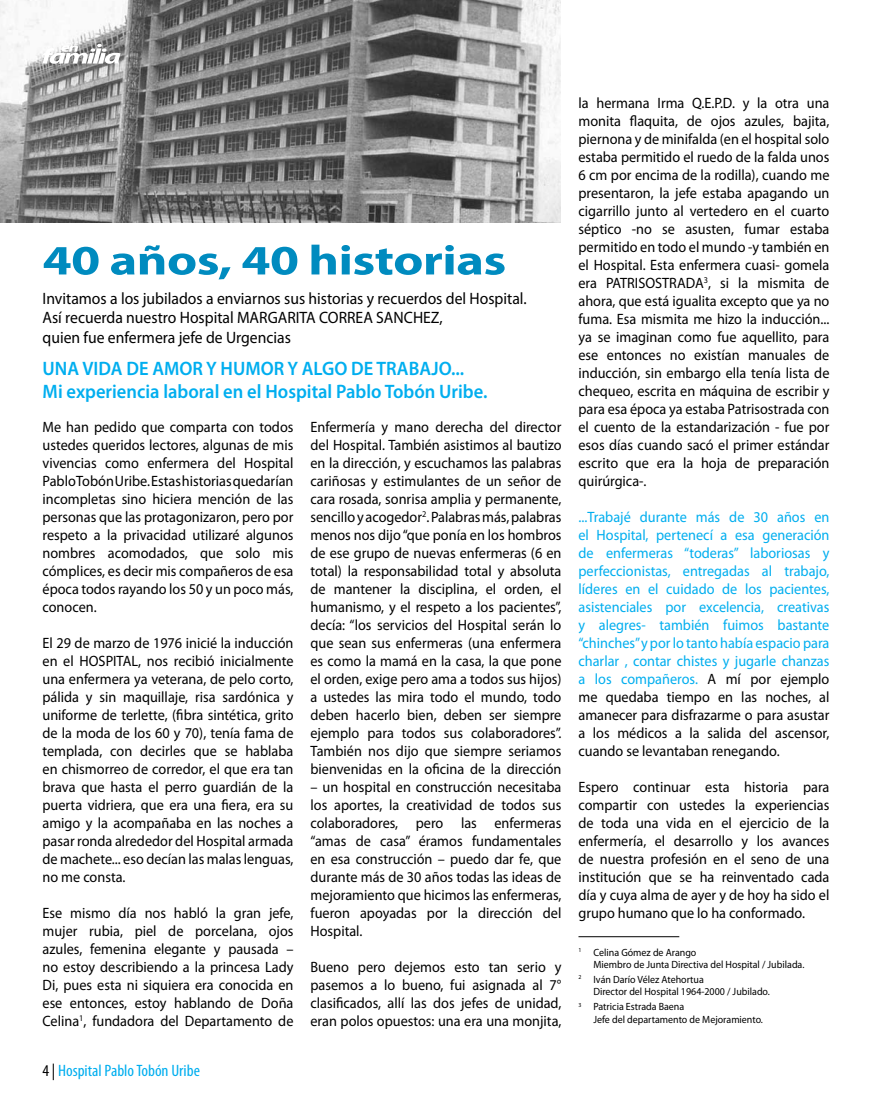
<style>
.page{position:relative;width:872px;height:1110px;background:#fff}
.page>*{position:absolute;margin:0;border:0;box-sizing:border-box;transform-origin:0 0}
.t1{font:700 42px "Myriad Pro";letter-spacing:-.01em;color:#008bbf;scale:1.25 1}
.t2{font:600 19.5px/23.4px "Myriad Pro";color:#00aeef;scale:.95 1}
.t3{font:16.5px/19.8px "Myriad Pro";color:#000;scale:.95 1}
.t4{font:condensed 16.5px "Myriad Pro";color:#00aeef;scale:1.05 1}
.t5{font:15px/18px "Myriad Pro";color:#000;text-align:justify;scale:.95 1}
.t6{font:15px/18px "Myriad Pro";color:#00aeef;text-align:justify;scale:.95 1}
.t7{font:10.5px/12.6px "Myriad Pro";color:#000;scale:.95 1}
.s1{color:#000}
</style>
<div class="page">
<img style="left:0;top:0;width:561px;height:223px">
<svg style="left:43px;top:44px;width:78px;height:20px"></svg>
<hr style="left:578px;top:936px;width:101px;height:1px;background:#000">
<p class="t1" style="left:43px;top:233px;width:372px">40 años, 40 historias</p>
<p class="t3" style="left:43px;top:288px;width:511px">Invitamos a los jubilados a enviarnos sus historias y recuerdos del Hospital.<br>Así recuerda nuestro Hospital MARGARITA CORREA SANCHEZ,<br>quien fue enfermera jefe de Urgencias</p>
<p class="t2" style="left:43px;top:356px;width:470px">UNA VIDA DE AMOR Y HUMOR Y ALGO DE TRABAJO...<br>Mi experiencia laboral en el Hospital Pablo Tobón Uribe.</p>
<p class="t5" style="left:43px;top:418px;width:266px">Me han pedido que comparta con todos ustedes queridos lectores, algunas de mis vivencias como enfermera del Hospital Pablo Tobón Uribe. Estas historias quedarían incompletas sino hiciera mención de las personas que las protagonizaron, pero por respeto a la privacidad utilizaré algunos nombres acomodados, que solo mis cómplices, es decir mis compañeros de esa época todos rayando los 50 y un poco más, conocen.</p>
<p class="t5" style="left:43px;top:634px;width:266px">El 29 de marzo de 1976 inicié la inducción en el HOSPITAL, nos recibió inicialmente una enfermera ya veterana, de pelo corto, pálida y sin maquillaje, risa sardónica y uniforme de terlette, (fibra sintética, grito de la moda de los 60 y 70), tenía fama de templada, con decirles que se hablaba en chismorreo de corredor, el que era tan brava que hasta el perro guardián de la puerta vidriera, que era una fiera, era su amigo y la acompañaba en las noches a pasar ronda alrededor del Hospital armada de machete... eso decían las malas lenguas, no me consta.</p>
<p class="t5" style="left:43px;top:904px;width:266px">Ese mismo día nos habló la gran jefe, mujer rubia, piel de porcelana, ojos azules, femenina elegante y pausada – no estoy describiendo a la princesa Lady Di, pues esta ni siquiera era conocida en ese entonces, estoy hablando de Doña Celina<sup>1</sup>, fundadora del Departamento de</p>
<p class="t4" style="left:43px;top:1060px;width:151px"><span class="s1">4 |</span> Hospital Pablo Tobón Uribe</p>
<p class="t5" style="left:310px;top:418px;width:266px">Enfermería y mano derecha del director del Hospital. También asistimos al bautizo en la dirección, y escuchamos las palabras cariñosas y estimulantes de un señor de cara rosada, sonrisa amplia y permanente, sencillo y acogedor<sup>2</sup>. Palabras más, palabras menos nos dijo “que ponía en los hombros de ese grupo de nuevas enfermeras (6 en total) la responsabilidad total y absoluta de mantener la disciplina, el orden, el humanismo, y el respeto a los pacientes”, decía: “los servicios del Hospital serán lo que sean sus enfermeras (una enfermera es como la mamá en la casa, la que pone el orden, exige pero ama a todos sus hijos) a ustedes las mira todo el mundo, todo deben hacerlo bien, deben ser siempre ejemplo para todos sus colaboradores”.<br>También nos dijo que siempre seriamos bienvenidas en la oficina de la dirección</p>
<p class="t5" style="left:310px;top:778px;width:266px">– un hospital en construcción necesitaba los aportes, la creatividad de todos sus colaboradores, pero las enfermeras “amas de casa” éramos fundamentales en esa construcción – puedo dar fe, que durante más de 30 años todas las ideas de mejoramiento que hicimos las enfermeras, fueron apoyadas por la dirección del Hospital.</p>
<p class="t5" style="left:310px;top:958px;width:266px">Bueno pero dejemos esto tan serio y pasemos a lo bueno, fui asignada al 7° clasificados, allí las dos jefes de unidad, eran polos opuestos: una era una monjita,</p>
<p class="t5" style="left:578px;top:94px;width:266px">la hermana Irma Q.E.P.D. y la otra una monita flaquita, de ojos azules, bajita, piernona y de minifalda (en el hospital solo estaba permitido el ruedo de la falda unos 6 cm por encima de la rodilla), cuando me presentaron, la jefe estaba apagando un cigarrillo junto al vertedero en el cuarto séptico -no se asusten, fumar estaba permitido en todo el mundo -y también en el Hospital. Esta enfermera cuasi- gomela era PATRISOSTRADA<sup>3</sup>, si la mismita de ahora, que está igualita excepto que ya no fuma. Esa mismita me hizo la inducción... ya se imaginan como fue aquellito, para ese entonces no existían manuales de inducción, sin embargo ella tenía lista de chequeo, escrita en máquina de escribir y para esa época ya estaba Patrisostrada con el cuento de la estandarización - fue por esos días cuando sacó el primer estándar escrito que era la hoja de preparación quirúrgica-.</p>
<p class="t6" style="left:578px;top:508px;width:266px">...Trabajé durante más de 30 años en el Hospital, pertenecí a esa generación de enfermeras “toderas” laboriosas y perfeccionistas, entregadas al trabajo, líderes en el cuidado de los pacientes, asistenciales por excelencia, creativas y alegres- también fuimos bastante “chinches” y por lo tanto había espacio para charlar , contar chistes y jugarle chanzas a los compañeros. <span class="s1">A mí por ejemplo me quedaba tiempo en las noches, al amanecer para disfrazarme o para asustar a los médicos a la salida del ascensor, cuando se levantaban renegando.</span></p>
<p class="t5" style="left:578px;top:778px;width:266px">Espero continuar esta historia para compartir con ustedes la experiencias de toda una vida en el ejercicio de la enfermería, el desarrollo y los avances de nuestra profesión en el seno de una institución que se ha reinventado cada día y cuya alma de ayer y de hoy ha sido el grupo humano que lo ha conformado.</p>
<p class="t7" style="left:593px;top:945px;width:224px;text-indent:-15px"><sup>1</sup> Celina Gómez de Arango<br>Miembro de Junta Directiva del Hospital / Jubilada.</p>
<p class="t7" style="left:593px;top:973px;width:187px;text-indent:-15px"><sup>2</sup> Iván Darío Vélez Atehortua<br>Director del Hospital 1964-2000 / Jubilado.</p>
<p class="t7" style="left:593px;top:1000px;width:180px;text-indent:-15px"><sup>3</sup> Patricia Estrada Baena<br>Jefe del departamento de Mejoramiento.</p>
</div>
